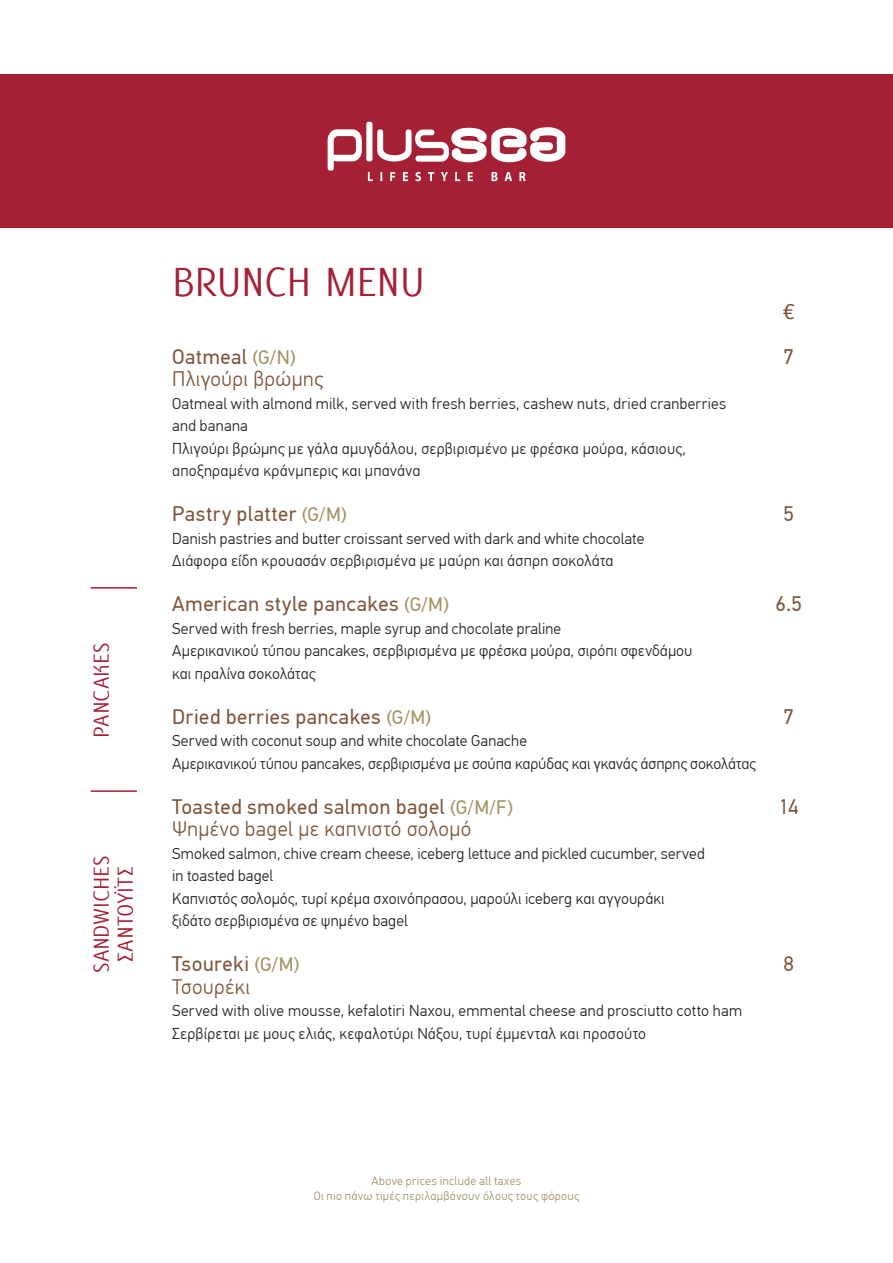
<style>
.page{position:relative;width:893px;height:1263px;background:#fff}
.page>*{position:absolute;margin:0;border:0;box-sizing:border-box;transform-origin:0 0}
.t1{font:300 45px "PF Muse";letter-spacing:-.015em;color:#a62035}
.t2{font:300 24px/24px "PF Muse";color:#a62035;text-align:center}
.t3{font:21px "PF Din Text Pro";letter-spacing:.03em;color:#7e5439}
.t4{font:300 21px "PF Din Text Pro";letter-spacing:.02em;color:#7e5439}
.t5{font:21px "Fira Sans";color:#7e5439}
.t6{font:300 15.75px/22.5px "PF Din Text Pro";letter-spacing:.01em;color:#231f20}
.t7{font:300 12px/15px "PF Din Text Pro";letter-spacing:.03em;color:#a29161;text-align:center}
.s1{font-size:19.5px;color:#a29161}
</style>
<div class="page">
<div style="left:0;top:75px;width:893px;height:153px;background:#a62035"></div>
<svg style="left:328px;top:122px;width:237px;height:59px"></svg>
<hr style="left:91px;top:790px;width:46px;height:2px;background:#a62035">
<hr style="left:91px;top:587px;width:46px;height:2px;background:#a62035">
<h2 class="t2" style="left:88px;top:738px;width:96px;rotate:-90deg">PANCAKES</h2>
<h2 class="t2" style="left:88px;top:973px;width:119px;rotate:-90deg">SANDWICHES<br>ΣAΝΤΟΥΪΤΣ</h2>
<h1 class="t1" style="left:172px;top:255px;width:254px">BRUNCH MENU</h1>
<h3 class="t5" style="left:783px;top:295px;width:13px">€</h3>
<h3 class="t3" style="left:172px;top:344px;width:125px">Oatmeal <span class="s1">(G/N)</span></h3>
<h3 class="t3" style="left:783px;top:344px;width:12px">7</h3>
<h3 class="t4" style="left:172px;top:367px;width:152px">Πλιγούρι βρώμης</h3>
<p class="t6" style="left:172px;top:392px;width:556px">Oatmeal with almond milk, served with fresh berries, cashew nuts, dried cranberries and banana<br>Πλιγούρι βρώμης με γάλα αμυγδάλου, σερβιρισμένο με φρέσκα μούρα, κάσιους, αποξηραμένα κράνμπερις και μπανάνα</p>
<h3 class="t3" style="left:172px;top:501px;width:176px">Pastry platter <span class="s1">(G/M)</span></h3>
<h3 class="t3" style="left:783px;top:501px;width:12px">5</h3>
<p class="t6" style="left:172px;top:527px;width:474px">Danish pastries and butter croissant served with dark and white chocolate<br>Διάφορα είδη κρουασάν σερβιρισμένα με μαύρη και άσπρη σοκολάτα</p>
<h3 class="t3" style="left:172px;top:591px;width:278px">American style pancakes <span class="s1">(G/M)</span></h3>
<h3 class="t3" style="left:775px;top:591px;width:28px">6.5</h3>
<p class="t6" style="left:172px;top:617px;width:522px">Served with fresh berries, maple syrup and chocolate praline<br>Αμερικανικού τύπου pancakes, σερβιρισμένα με φρέσκα μούρα, σιρόπι σφενδάμου και πραλίνα σοκολάτας</p>
<h3 class="t3" style="left:172px;top:704px;width:261px">Dried berries pancakes <span class="s1">(G/M)</span></h3>
<h3 class="t3" style="left:783px;top:704px;width:12px">7</h3>
<p class="t6" style="left:172px;top:730px;width:585px">Served with coconut soup and white chocolate Ganache<br>Αμερικανικού τύπου pancakes, σερβιρισμένα με σούπα καρύδας και γκανάς άσπρης σοκολάτας</p>
<h3 class="t3" style="left:172px;top:794px;width:342px">Toasted smoked salmon bagel <span class="s1">(G/M/F)</span></h3>
<h3 class="t3" style="left:779px;top:794px;width:22px">14</h3>
<h3 class="t4" style="left:172px;top:817px;width:301px">Ψημένο bagel με καπνιστό σολομό</h3>
<p class="t6" style="left:172px;top:842px;width:534px">Smoked salmon, chive cream cheese, iceberg lettuce and pickled cucumber, served in toasted bagel<br>Καπνιστός σολομός, τυρί κρέμα σχοινόπρασου, μαρούλι iceberg και αγγουράκι ξιδάτο σερβιρισμένα σε ψημένο bagel</p>
<h3 class="t3" style="left:172px;top:951px;width:129px">Tsoureki <span class="s1">(G/M)</span></h3>
<h3 class="t3" style="left:783px;top:951px;width:12px">8</h3>
<h3 class="t4" style="left:172px;top:974px;width:79px">Τσουρέκι</h3>
<p class="t6" style="left:172px;top:1000px;width:572px">Served with olive mousse, kefalotiri Νaxou, emmental cheese and prosciutto cotto ham<br>Σερβίρεται με μους ελιάς, κεφαλοτύρι Νάξου, τυρί έμμενταλ και προσούτο</p>
<p class="t7" style="left:314px;top:1173px;width:267px">Above prices include all taxes<br>Οι πιο πάνω τιμές περιλαμβάνουν όλους τους φόρους</p>
</div>
